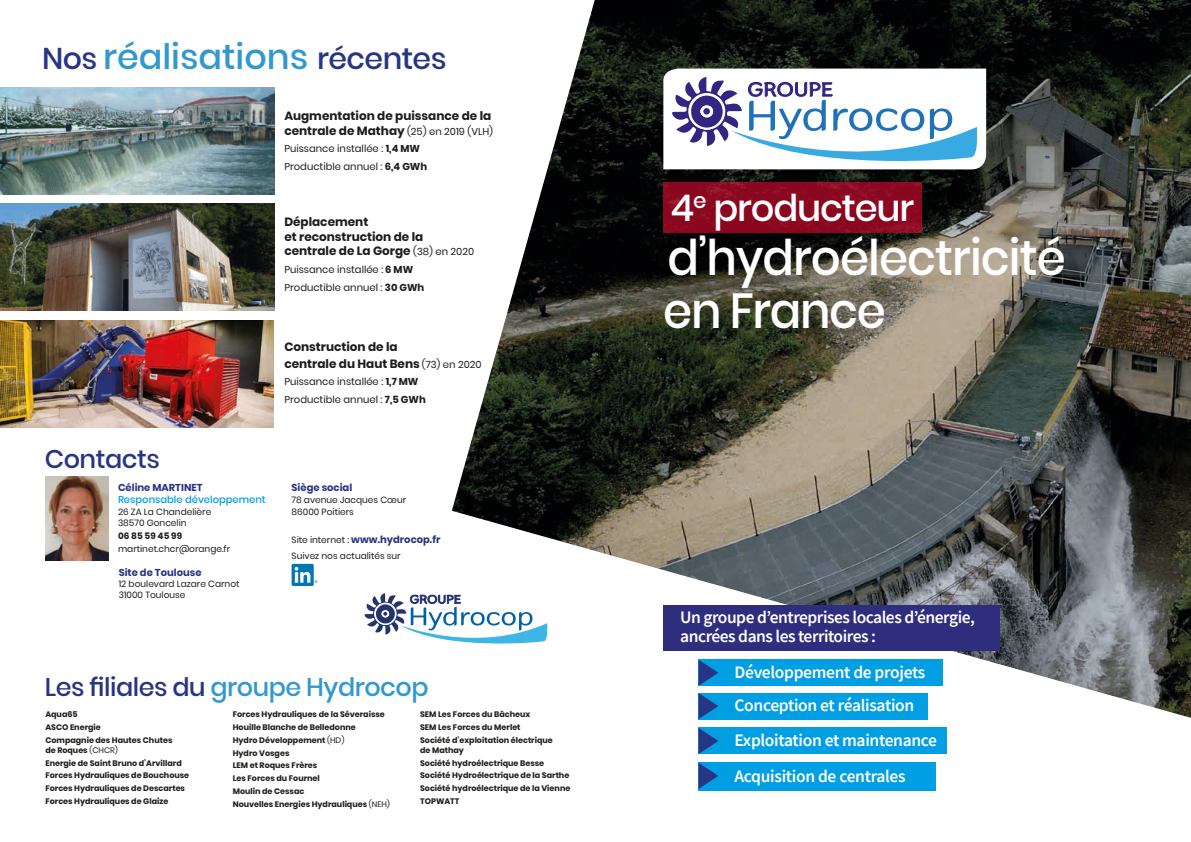
<style>
.page{position:relative;width:1191px;height:842px;background:#fff}
.page>*{position:absolute;margin:0;border:0;box-sizing:border-box;transform-origin:0 0}
.t1{font:500 49.1px/53px "Poppins";letter-spacing:-.02em;color:#fff;scale:.95 1}
.t2{font:500 36.9px "Poppins";letter-spacing:-.03em;color:#fff}
.t3{font:500 35px "Poppins";color:#3399cd}
.t4{font:500 25.5px "Poppins";letter-spacing:-.02em;color:#3399cd}
.t5{font:500 25.5px "Poppins";letter-spacing:-.02em;color:#283583}
.t6{font:600 17.5px/35.8px "Source Sans Pro";letter-spacing:-.03em;color:#fff}
.t7{font:700 12px/14.7px "Poppins";color:#1d1d1b}
.t8{font:10px/17.7px "Poppins";color:#1d1d1b}
.t9{font:700 10px "Poppins";color:#283583}
.t10{font:500 10px "Poppins";color:#009fe3}
.t11{font:9px/10.8px "Poppins";color:#1d1d1b}
.t12{font:700 9px "Poppins";color:#1d1d1b}
.t13{font:700 8px/12.8px "Poppins";color:#1d1d1b}
.s1{font-size:30px;color:#283583}
.s2{font-weight:400;font-size:10px}
.s3{font-weight:700}
.s4{font-weight:400;font-size:9px;color:#1d1d1b}
.s5{color:#283583}
.s6{font-weight:400}
</style>
<div class="page">
<img style="left:452px;top:0;width:739px;height:718px">
<div style="left:663px;top:182px;width:258px;height:50px;background:#8a0720"></div>
<div style="left:698px;top:660px;width:244px;height:26px;background:#009fe3"></div>
<div style="left:698px;top:728px;width:248px;height:26px;background:#009fe3"></div>
<div style="left:698px;top:763px;width:237px;height:28px;background:#009fe3"></div>
<div style="left:663px;top:605px;width:336px;height:45px;background:#2f2d7e"></div>
<div style="left:698px;top:693px;width:230px;height:26px;background:#009fe3"></div>
<svg style="left:698px;top:660px;width:20px;height:26px"></svg>
<svg style="left:698px;top:693px;width:20px;height:26px"></svg>
<svg style="left:698px;top:728px;width:20px;height:26px"></svg>
<svg style="left:698px;top:763px;width:20px;height:26px"></svg>
<svg style="left:364px;top:586px;width:190px;height:66px"></svg>
<img style="left:0;top:87px;width:274px;height:107px">
<img style="left:0;top:203px;width:274px;height:107px">
<img style="left:45px;top:476px;width:64px;height:85px">
<div style="left:291px;top:564px;width:23px;height:22px;background:#0076b3;border-radius:2px"></div>
<svg style="left:294px;top:567px;width:23px;height:16px"></svg>
<svg style="left:663px;top:69px;width:323px;height:100px"></svg>
<img style="left:0;top:320px;width:273px;height:107px">
<h3 class="t3" style="left:42px;top:36px;width:406px"><span class="s1">Nos</span> réalisations <span class="s1">récentes</span></h3>
<h3 class="t7" style="left:284px;top:109px;width:210px;line-height:14.4px">Augmentation de puissance de la centrale de Mathay <span class="s2">(25) en 2019 (VLH)</span></h3>
<p class="t8" style="left:284px;top:140px;width:144px">Puissance installée : <span class="s3">1,4 MW<br></span>Productible annuel : <span class="s3">6,4 GWh</span></p>
<h3 class="t7" style="left:284px;top:215px;width:191px">Déplacement<br>et reconstruction de la centrale de La Gorge <span class="s2">(38) en 2020</span></h3>
<p class="t8" style="left:284px;top:261px;width:141px">Puissance installée : <span class="s3">6 MW<br></span>Productible annuel : <span class="s3">30 GWh</span></p>
<h3 class="t5" style="left:45px;top:444px;width:116px">Contacts</h3>
<p class="t9" style="left:118px;top:482px;width:86px">Céline MARTINET</p>
<p class="t10" style="left:118px;top:494px;width:149px">Responsable développement</p>
<p class="t11" style="left:118px;top:506px;width:95px">26 ZA La Chandelière<br>38570 Goncelin</p>
<p class="t12" style="left:118px;top:530px;width:66px">06 85 59 45 99</p>
<p class="t11" style="left:118px;top:543px;width:114px">martinet.chcr@orange.fr</p>
<p class="t9" style="left:119px;top:567px;width:84px">Site de Toulouse</p>
<p class="t11" style="left:119px;top:579px;width:122px">12 boulevard Lazare Carnot<br>31000 Toulouse</p>
<h3 class="t7" style="left:284px;top:338px;width:199px;line-height:16.7px">Construction de la<br>centrale du Haut Bens <span class="s2">(73) en 2020</span></h3>
<p class="t8" style="left:284px;top:373px;width:143px">Puissance installée : <span class="s3">1,7 MW<br></span>Productible annuel : <span class="s3">7,5 GWh</span></p>
<p class="t9" style="left:291px;top:482px;width:62px">Siège social</p>
<p class="t11" style="left:291px;top:494px;width:116px;line-height:12px">78 avenue Jacques Cœur<br>86000 Poitiers</p>
<p class="t9" style="left:291px;top:533px;width:150px"><span class="s4">Site internet :</span> www.hydrocop.fr</p>
<p class="t11" style="left:291px;top:551px;width:111px">Suivez nos actualités sur</p>
<h3 class="t4" style="left:45px;top:672px;width:385px"><span class="s5">Les filiales du</span> groupe Hydrocop</h3>
<p class="t13" style="left:45px;top:708px;width:129px">Aqua65<br>ASCO Energie<br>Compagnie des Hautes Chutes</p>
<p class="t13" style="left:45px;top:743px;width:145px">de Roques <span class="s6">(CHCR)<br></span>Energie de Saint Bruno d’Arvillard<br>Forces Hydrauliques de Bouchouse<br>Forces Hydrauliques de Descartes<br>Forces Hydrauliques de Glaize</p>
<p class="t13" style="left:233px;top:708px;width:159px">Forces Hydrauliques de la Séveraisse<br>Houille Blanche de Belledonne<br>Hydro Développement <span class="s6">(HD)<br></span>Hydro Vosges<br>LEM et Roques Frères<br>Les Forces du Fournel<br>Moulin de Cessac<br>Nouvelles Energies Hydrauliques <span class="s6">(NEH)</span></p>
<p class="t13" style="left:420px;top:708px;width:134px">SEM Les Forces du Bâcheux<br>SEM Les Forces du Merlet<br>Société d’exploitation électrique</p>
<p class="t13" style="left:420px;top:743px;width:152px">de Mathay<br>Société hydroélectrique Besse<br>Société Hydroélectrique de la Sarthe<br>Société hydroélectrique de la Vienne<br>TOPWATT</p>
<h2 class="t2" style="left:671px;top:186px;width:245px">4<sup>e</sup> producteur</h2>
<h1 class="t1" style="left:663px;top:231px;width:425px">d’hydroélectricité en France</h1>
<h3 class="t6" style="left:680px;top:608px;width:296px;line-height:18.8px">Un groupe d’entreprises locales d’énergie, ancrées dans les territoires :</h3>
<h3 class="t6" style="left:734px;top:654px;width:192px">Développement de projets</h3>
<h3 class="t6" style="left:734px;top:687px;width:181px">Conception et réalisation</h3>
<h3 class="t6" style="left:734px;top:722px;width:204px">Exploitation et maintenance<br>Acquisition de centrales</h3>
</div>
